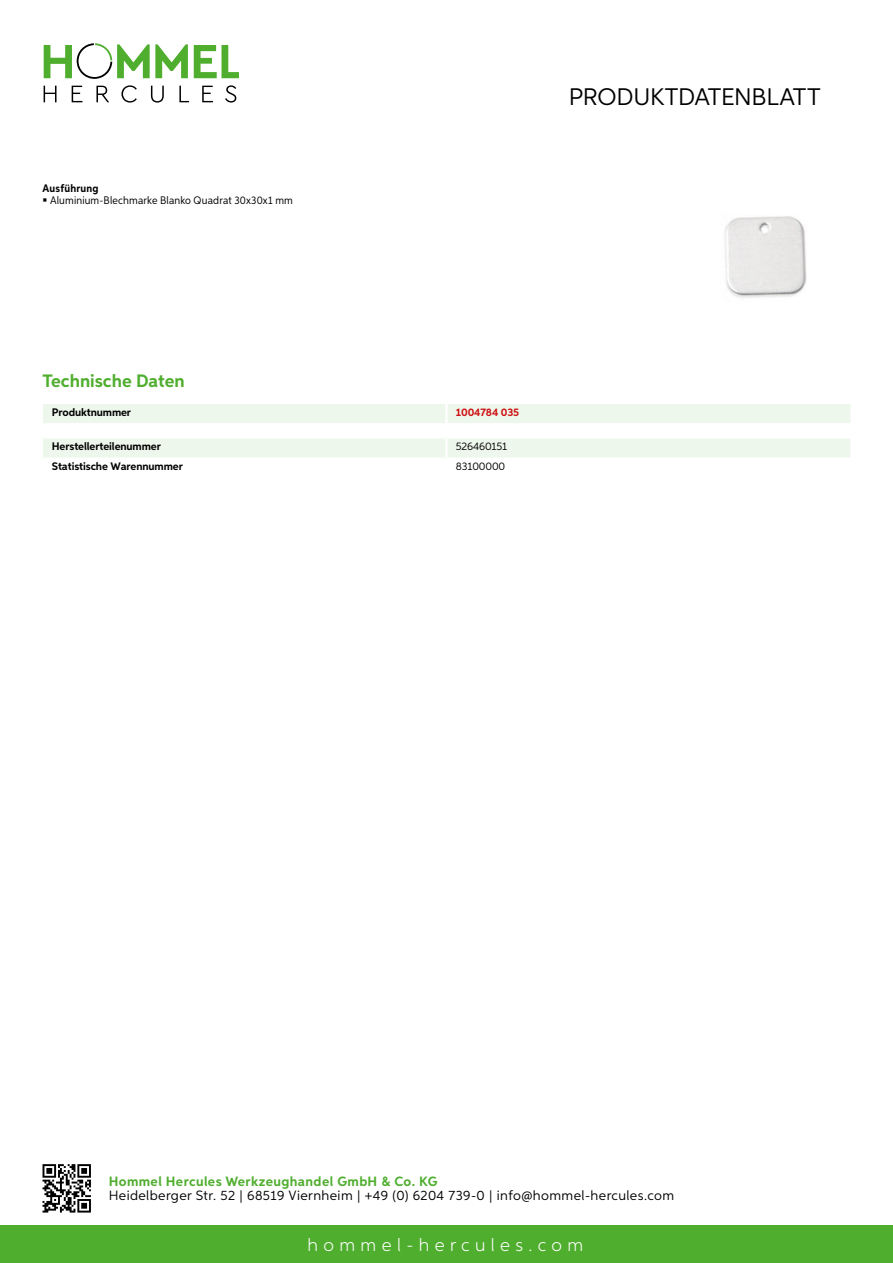
<style>
.page{position:relative;width:893px;height:1263px;background:#fff}
.page>*{position:absolute;margin:0;border:0;box-sizing:border-box;transform-origin:0 0}
.t1{font:24px "Aspira";letter-spacing:-.01em;color:#000}
.t2{font:300 18px "Aspira";letter-spacing:.3em;color:#fff}
.t3{font:700 18px "Aspira";color:#50ae2f}
.t4{font:13.5px "Aspira";letter-spacing:.03em;color:#000}
.t5{font:700 13.5px "Aspira";letter-spacing:.03em;color:#50ae2f}
.t6{font:700 10.95px "Aspira";letter-spacing:-.01em;color:#000}
.t7{font:10.95px "Aspira Nar";letter-spacing:.015em;color:#000}
.t8{font:10.95px "Aspira";letter-spacing:-.01em;color:#000}
.t9{font:700 10.95px "Aspira";letter-spacing:-.01em;color:#cd1013}
.t10{font:700 10.95px "Aspira Nar";letter-spacing:.02em;color:#000}
</style>
<div class="page">
<div style="left:0;top:1226px;width:893px;height:37px;background:#50ae2f"></div>
<svg style="left:43px;top:1164px;width:48px;height:48px"></svg>
<svg style="left:194px;top:45px;width:45px;height:33px"></svg>
<svg style="left:44px;top:43px;width:144px;height:36px"></svg>
<svg style="left:44px;top:86px;width:13px;height:16px"></svg>
<svg style="left:72px;top:86px;width:10px;height:16px"></svg>
<svg style="left:96px;top:86px;width:13px;height:16px"></svg>
<svg style="left:121px;top:85px;width:16px;height:18px"></svg>
<svg style="left:151px;top:86px;width:13px;height:17px"></svg>
<svg style="left:179px;top:86px;width:10px;height:16px"></svg>
<svg style="left:202px;top:86px;width:11px;height:16px"></svg>
<svg style="left:225px;top:85px;width:11px;height:18px"></svg>
<div style="left:43px;top:404px;width:807px;height:19px;background:#eef7eb"></div>
<hr style="left:445px;top:404px;width:3px;height:19px;background:#fff">
<div style="left:43px;top:439px;width:807px;height:18px;background:#eef7eb"></div>
<img style="left:724px;top:216px;width:83px;height:82px">
<p class="t10" style="left:43px;top:181px;width:58px">Ausführung</p>
<p class="t7" style="left:50px;top:194px;width:244px">Aluminium-Blechmarke Blanko Quadrat 30x30x1 mm</p>
<h1 class="t1" style="left:569px;top:82px;width:253px">Produktdatenblatt</h1>
<h2 class="t3" style="left:43px;top:370px;width:144px">Technische Daten</h2>
<p class="t6" style="left:52px;top:405px;width:81px">Produktnummer</p>
<p class="t9" style="left:456px;top:405px;width:65px">1004784 035</p>
<p class="t6" style="left:52px;top:440px;width:111px">Herstellerteilenummer</p>
<p class="t8" style="left:456px;top:440px;width:53px">526460151</p>
<p class="t6" style="left:52px;top:459px;width:132px">Statistische Warennummer</p>
<p class="t8" style="left:456px;top:459px;width:51px">83100000</p>
<p class="t5" style="left:109px;top:1172px;width:330px">Hommel Hercules Werkzeughandel GmbH &amp; Co. KG</p>
<p class="t4" style="left:109px;top:1187px;width:567px">Heidelberger Str. 52 | 68519 Viernheim | +49 (0) 6204 739-0 | info@hommel-hercules.com</p>
<h2 class="t2" style="left:307px;top:1234px;width:277px">hommel-hercules.com</h2>
</div>
